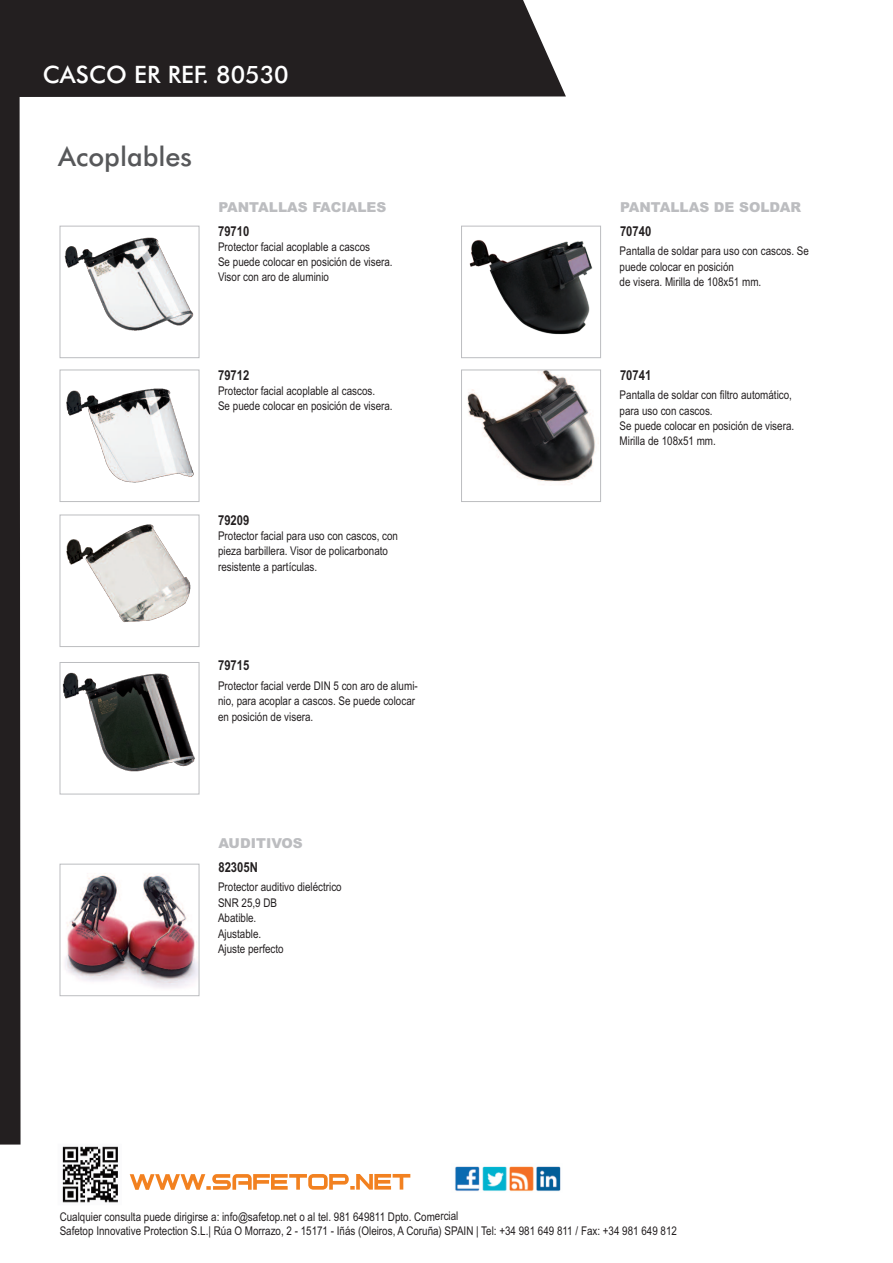
<style>
.page{position:relative;width:893px;height:1263px;background:#fff}
.page>*{position:absolute;margin:0;border:0;box-sizing:border-box;transform-origin:0 0}
.t1{font:500 27px "Futura BT";color:#57585a}
.t2{font:500 24px "Futura BT";color:#fff}
.t3{font:900 13.65px "Arial";color:#bcbdc0}
.t4{font:700 13.65px "Arial Narrow";color:#231f20}
.t5{font:12px/15.5px "Arial Narrow";color:#231f20}
</style>
<div class="page">
<svg style="left:130px;top:1174px;width:280px;height:16px"></svg>
<img style="left:62px;top:1146px;width:56px;height:57px">
<img style="left:455px;top:1166px;width:106px;height:25px">
<div style="left:21px;top:0;width:545px;height:97px;background:#231f20"></div>
<div style="left:0;top:0;width:21px;height:1144px;background:#231f20"></div>
<img style="left:64px;top:237px;width:130px;height:94px">
<div style="left:60px;top:226px;width:139px;height:132px;border:1px solid #bcbdc0"></div>
<img style="left:62px;top:672px;width:133px;height:100px">
<div style="left:60px;top:662px;width:139px;height:132px;border:1px solid #bcbdc0"></div>
<img style="left:66px;top:388px;width:128px;height:95px">
<div style="left:60px;top:370px;width:139px;height:132px;border:1px solid #bcbdc0"></div>
<img style="left:66px;top:524px;width:125px;height:99px">
<div style="left:60px;top:515px;width:139px;height:132px;border:1px solid #bcbdc0"></div>
<img style="left:469px;top:240px;width:124px;height:95px">
<div style="left:461px;top:226px;width:140px;height:132px;border:1px solid #bcbdc0"></div>
<img style="left:467px;top:372px;width:128px;height:112px">
<div style="left:461px;top:370px;width:140px;height:132px;border:1px solid #bcbdc0"></div>
<img style="left:65px;top:873px;width:132px;height:115px">
<div style="left:60px;top:864px;width:139px;height:132px;border:1px solid #bcbdc0"></div>
<h2 class="t2" style="left:43px;top:61px;width:248px">CASCO ER REF. 80530</h2>
<h1 class="t1" style="left:58px;top:141px;width:135px">Acoplables</h1>
<p class="t3" style="left:218px;top:200px;width:169px">PANTALLAS FACIALES</p>
<p class="t4" style="left:218px;top:223px;width:33px">79710</p>
<p class="t5" style="left:218px;top:239px;width:176px;line-height:15px">Protector facial acoplable a cascos<br>Se puede colocar en posición de visera.<br>Visor con aro de aluminio</p>
<p class="t4" style="left:218px;top:367px;width:33px">79712</p>
<p class="t5" style="left:218px;top:383px;width:176px">Protector facial acoplable al cascos.<br>Se puede colocar en posición de visera.</p>
<p class="t4" style="left:218px;top:512px;width:33px">79209</p>
<p class="t5" style="left:218px;top:528px;width:182px">Protector facial para uso con cascos, con pieza barbillera. Visor de policarbonato resistente a partículas.</p>
<p class="t4" style="left:218px;top:657px;width:33px">79715</p>
<p class="t5" style="left:218px;top:678px;width:201px">Protector facial verde DIN 5 con aro de alumi&shy;nio, para acoplar a cascos. Se puede colocar en posición de visera.</p>
<p class="t3" style="left:218px;top:836px;width:86px">AUDITIVOS</p>
<p class="t4" style="left:218px;top:859px;width:41px">82305N</p>
<p class="t5" style="left:218px;top:879px;width:125px">Protector auditivo dieléctrico<br>SNR 25,9 DB<br>Abatible.<br>Ajustable.<br>Ajuste perfecto</p>
<p class="t3" style="left:620px;top:200px;width:182px">PANTALLAS DE SOLDAR</p>
<p class="t4" style="left:620px;top:223px;width:33px">70740</p>
<p class="t5" style="left:620px;top:243px;width:191px">Pantalla de soldar para uso con cascos. Se puede colocar en posición<br>de visera. Mirilla de 108x51 mm.</p>
<p class="t4" style="left:620px;top:367px;width:33px">70741</p>
<p class="t5" style="left:620px;top:387px;width:176px">Pantalla de soldar con filtro automático, para uso con cascos.<br>Se puede colocar en posición de visera.<br>Mirilla de 108x51 mm.</p>
<p class="t5" style="left:60px;top:1209px;width:619px;line-height:14.2px">Cualquier consulta puede dirigirse a: info@safetop.net o al tel. 981 649811 Dpto. Comercial<br>Safetop Innovative Protection S.L.| Rúa O Morrazo, 2 - 15171 - Iñás (Oleiros, A Coruña) SPAIN | Tel: +34 981 649 811 / Fax: +34 981 649 812</p>
</div>
